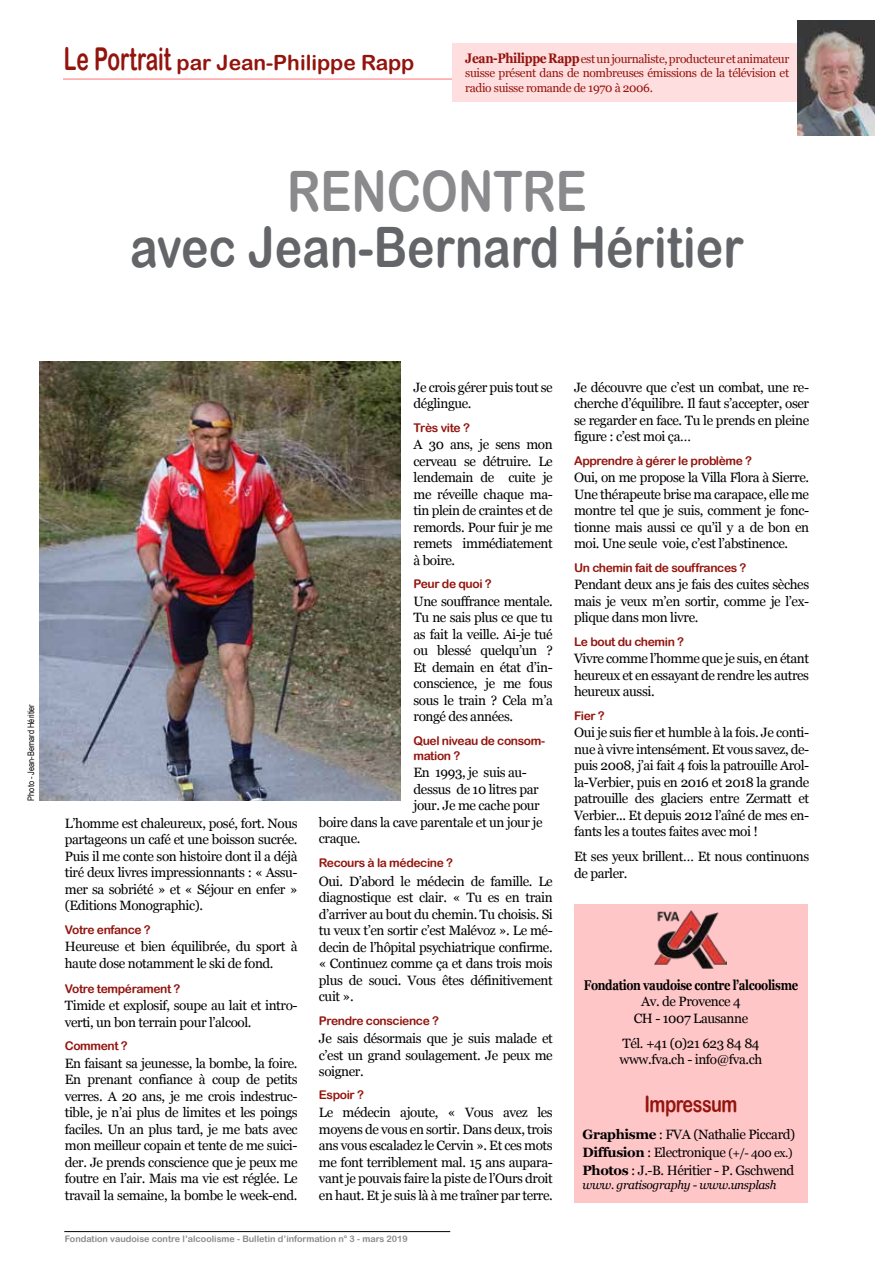
<style>
.page{position:relative;width:893px;height:1263px;background:#fff}
.page>*{position:absolute;margin:0;border:0;box-sizing:border-box;transform-origin:0 0}
.t1{font:55.8px "Arial Rounded MT Bold";color:#646569;scale:.83 1}
.t2{font:55.8px "Arial Rounded MT Bold";color:#8a8a8d;scale:.83 1}
.t3{font:22.5px "Arial Rounded MT Bold";letter-spacing:-.03em;color:#93140d;scale:.8 1}
.t4{font:21px "Arial Rounded MT Bold";color:#93140d}
.t5{font:700 14.1px "Georgia";letter-spacing:-.03em;color:#000;scale:.8 1}
.t6{font:13.5px/16.5px "Georgia";letter-spacing:-.03em;color:#000;text-align:justify}
.t7{font:12px/15px "Arial Rounded MT Bold";letter-spacing:-.03em;color:#93140d}
.t8{font:12px/14.4px "Georgia";letter-spacing:-.03em;color:#93140d;text-align:justify}
.t9{font:italic 12px "Georgia";letter-spacing:-.03em;color:#000}
.t10{font:9px "Arial Rounded MT Bold";color:#8a8a8d}
.t11{font:9px "Arial Narrow";color:#000}
.s1{font-size:31.5px}
.s2{font-weight:700;font-size:13.8px}
.s3{font-weight:700}
.s4{font-size:12px}
</style>
<div class="page">
<hr style="left:63px;top:79px;width:745px;height:1px;background:#ff7175">
<div style="left:574px;top:904px;width:234px;height:298px;background:#ffc6c8"></div>
<img style="left:654px;top:910px;width:73px;height:58px">
<div style="left:452px;top:43px;width:422px;height:59px;background:#ffdedf"></div>
<img style="left:798px;top:21px;width:76px;height:115px">
<img style="left:39px;top:361px;width:362px;height:439px">
<hr style="left:64px;top:1231px;width:386px;height:1px;background:#000">
<h3 class="t4" style="left:64px;top:50px;width:352px"><span class="s1">Le Portrait</span> par Jean-Philippe Rapp</h3>
<p class="t8" style="left:465px;top:52px;width:325px"><span class="s2">Jean-Philippe Rapp</span> est un journaliste, producteur et animateur suisse présent dans de nombreuses émissions de la télévision et radio suisse romande de 1970 à 2006.</p>
<h1 class="t2" style="left:287px;top:158px;width:363px">RENCONTRE</h1>
<h1 class="t1" style="left:130px;top:214px;width:741px">avec Jean-Bernard Héritier</h1>
<p class="t11" style="left:24px;top:800px;width:98px;rotate:-90deg">Photo - Jean-Bernard Héritier</p>
<p class="t6" style="left:65px;top:815px;width:234px">L’homme est chaleureux, posé, fort. Nous partageons un café et une boisson sucrée.<br>Puis il me conte son histoire dont il a déjà tiré deux livres impressionnants : « Assu&shy;mer sa sobriété » et « Séjour en enfer » (Editions Monographic).</p>
<p class="t7" style="left:65px;top:922px;width:87px">Votre enfance ?</p>
<p class="t6" style="left:65px;top:939px;width:234px">Heureuse et bien équilibrée, du sport à haute dose notamment le ski de fond.</p>
<p class="t7" style="left:65px;top:981px;width:117px">Votre tempérament ?</p>
<p class="t6" style="left:65px;top:998px;width:234px">Timide et explosif, soupe au lait et intro&shy;verti, un bon terrain pour l’alcool.</p>
<p class="t7" style="left:65px;top:1038px;width:64px">Comment ?</p>
<p class="t6" style="left:65px;top:1055px;width:234px">En faisant sa jeunesse, la bombe, la foire.<br>En prenant confiance à coup de petits verres. A 20 ans, je me crois indestruc&shy;tible, je n’ai plus de limites et les poings faciles. Un an plus tard, je me bats avec mon meilleur copain et tente de me suici&shy;der. Je prends conscience que je peux me foutre en l’air. Mais ma vie est réglée. Le travail la semaine, la bombe le week-end.</p>
<p class="t6" style="left:414px;top:379px;width:141px">Je crois gérer puis tout se déglingue.</p>
<p class="t7" style="left:414px;top:420px;width:58px">Très vite ?</p>
<p class="t6" style="left:414px;top:437px;width:141px">A 30 ans, je sens mon cerveau se détruire. Le lendemain de cuite je me réveille chaque ma&shy;tin plein de craintes et de remords. Pour fuir je me remets immédiatement à boire.</p>
<p class="t7" style="left:414px;top:576px;width:80px">Peur de quoi ?</p>
<p class="t6" style="left:414px;top:593px;width:141px">Une souffrance mentale.<br>Tu ne sais plus ce que tu as fait la veille. Ai-je tué ou blessé quelqu’un ?<br>Et demain en état d’in&shy;conscience, je me fous sous le train ? Cela m’a rongé des années.</p>
<p class="t7" style="left:414px;top:733px;width:133px">Quel niveau de consom&shy;mation ?</p>
<p class="t6" style="left:414px;top:765px;width:115px">En 1993, je suis au-</p>
<p class="t6" style="left:414px;top:781px;width:127px">dessus de 10 litres par</p>
<p class="t6" style="left:414px;top:798px;width:128px">jour. Je me cache pour</p>
<p class="t6" style="left:319px;top:814px;width:225px">boire dans la cave parentale et un jour je</p>
<p class="t6" style="left:319px;top:831px;width:43px">craque.</p>
<p class="t7" style="left:319px;top:855px;width:136px">Recours à la médecine ?</p>
<p class="t6" style="left:319px;top:873px;width:235px">Oui. D’abord le médecin de famille. Le diagnostique est clair. « Tu es en train d’arriver au bout du chemin. Tu choisis. Si tu veux t’en sortir c’est Malévoz ». Le mé&shy;decin de l’hôpital psychiatrique confirme. « Continuez comme ça et dans trois mois plus de souci. Vous êtes définitivement cuit ».</p>
<p class="t7" style="left:319px;top:1013px;width:122px">Prendre conscience ?</p>
<p class="t6" style="left:319px;top:1030px;width:235px">Je sais désormais que je suis malade et c’est un grand soulagement. Je peux me soigner.</p>
<p class="t7" style="left:319px;top:1087px;width:47px">Espoir ?</p>
<p class="t6" style="left:319px;top:1105px;width:235px">Le médecin ajoute, « Vous avez les moyens de vous en sortir. Dans deux, trois ans vous escaladez le Cervin ». Et ces mots me font terriblement mal. 15 ans aupara&shy;vant je pouvais faire la piste de l’Ours droit en haut. Et je suis là à me traîner par terre.</p>
<p class="t10" style="left:65px;top:1233px;width:345px">Fondation vaudoise contre l’alcoolisme - Bulletin d’information n° 3 - mars 2019</p>
<p class="t6" style="left:574px;top:379px;width:237px">Je découvre que c’est un combat, une re&shy;cherche d’équilibre. Il faut s’accepter, oser se regarder en face. Tu le prends en pleine figure : c’est moi ça…</p>
<p class="t7" style="left:574px;top:453px;width:180px">Apprendre à gérer le problème ?</p>
<p class="t6" style="left:574px;top:470px;width:237px">Oui, on me propose la Villa Flora à Sierre.<br>Une thérapeute brise ma carapace, elle me montre tel que je suis, comment je fonc&shy;tionne mais aussi ce qu’il y a de bon en moi. Une seule voie, c’est l’abstinence.</p>
<p class="t7" style="left:574px;top:560px;width:174px">Un chemin fait de souffrances ?</p>
<p class="t6" style="left:574px;top:577px;width:237px">Pendant deux ans je fais des cuites sèches mais je veux m’en sortir, comme je l’ex&shy;plique dans mon livre.</p>
<p class="t7" style="left:574px;top:634px;width:112px">Le bout du chemin ?</p>
<p class="t6" style="left:574px;top:651px;width:237px">Vivre comme l’homme que je suis, en étant heureux et en essayant de rendre les autres heureux aussi.</p>
<p class="t7" style="left:574px;top:708px;width:32px">Fier ?</p>
<p class="t6" style="left:574px;top:725px;width:237px">Oui je suis fier et humble à la fois. Je conti&shy;nue à vivre intensément. Et vous savez, de&shy;puis 2008, j’ai fait 4 fois la patrouille Arol&shy;la-Verbier, puis en 2016 et 2018 la grande patrouille des glaciers entre Zermatt et Verbier... Et depuis 2012 l’aîné de mes en&shy;fants les a toutes faites avec moi !</p>
<p class="t6" style="left:574px;top:849px;width:237px">Et ses yeux brillent… Et nous continuons de parler.</p>
<p class="t5" style="left:584px;top:976px;width:270px">Fondation vaudoise contre l’alcoolisme</p>
<p class="t6" style="left:634px;top:994px;width:116px;text-align:center">Av. de Provence 4<br>CH - 1007 Lausanne</p>
<p class="t6" style="left:619px;top:1035px;width:144px">Tél. +41 (0)21 623 84 84 www.fva.ch - info@fva.ch</p>
<h2 class="t3" style="left:644px;top:1091px;width:118px">Impressum</h2>
<p class="t6" style="left:583px;top:1125px;width:214px;line-height:18px;text-align:left"><span class="s3">Graphisme</span> : FVA (Nathalie Piccard)<br><span class="s3">Diffusion</span> : Electronique <span class="s4">(+/- 400 ex.)<br></span><span class="s3">Photos</span> : J.-B. Héritier - P. Gschwend</p>
<p class="t9" style="left:583px;top:1177px;width:195px">www. gratisography - www.unsplash</p>
</div>
